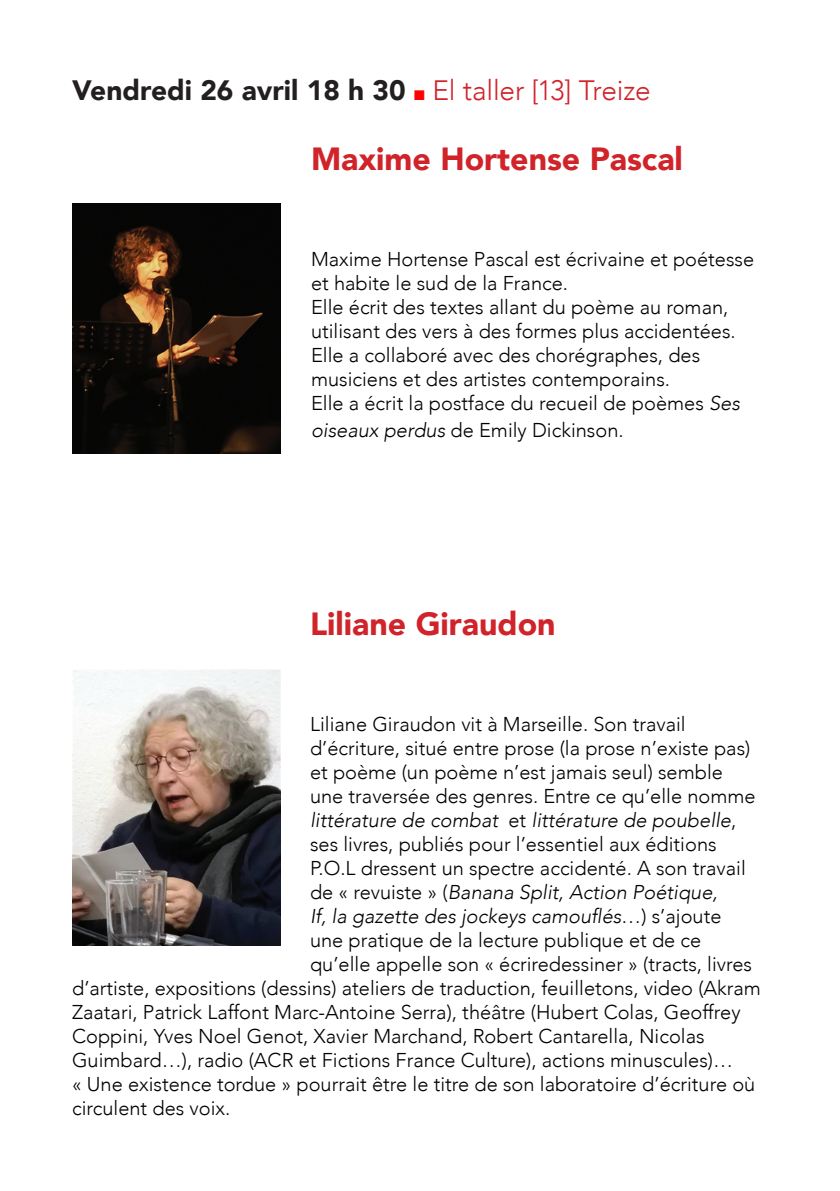
<style>
.page{position:relative;width:840px;height:1191px;background:#fff}
.page>*{position:absolute;margin:0;border:0;box-sizing:border-box;transform-origin:0 0}
.t1{font:900 32px "Avenir";color:#d1232a}
.t2{font:900 28px "Avenir";color:#231f20}
.t3{font:300 20px/24px "Avenir";color:#000}
.t4{font:italic 300 20px "Avenir";color:#000}
.s1{color:#f00}
.s2{font-weight:300;color:#d1232a}
.s3{font-style:italic}
.s4{font-style:normal}
</style>
<div class="page">
<img style="left:72px;top:204px;width:208px;height:249px">
<img style="left:72px;top:669px;width:208px;height:277px">
<p class="t2" style="left:72px;top:66px;width:580px">Vendredi 26 avril 18 h 30 <span class="s1">■</span> <span class="s2">El taller [13] Treize</span></p>
<p class="t1" style="left:311px;top:132px;width:373px">Maxime Hortense Pascal</p>
<p class="t3" style="left:311px;top:247px;width:444px">Maxime Hortense Pascal est écrivaine et poétesse et habite le sud de la France.</p>
<p class="t3" style="left:311px;top:295px;width:426px">Elle écrit des textes allant du poème au roman, utilisant des vers à des formes plus accidentées.</p>
<p class="t3" style="left:311px;top:343px;width:390px">Elle a collaboré avec des chorégraphes, des musiciens et des artistes contemporains.</p>
<p class="t3" style="left:311px;top:390px;width:430px;line-height:26.4px">Elle a écrit la postface du recueil de poèmes <span class="s3">Ses oiseaux perdus</span> de Emily Dickinson.</p>
<p class="t1" style="left:310px;top:596px;width:247px">Liliane Giraudon</p>
<p class="t3" style="left:310px;top:712px;width:377px">Liliane Giraudon vit à Marseille. Son travail</p>
<p class="t3" style="left:310px;top:736px;width:441px">d’écriture, situé entre prose (la prose n’existe pas)</p>
<p class="t3" style="left:310px;top:760px;width:414px">et poème (un poème n’est jamais seul) semble</p>
<p class="t3" style="left:310px;top:784px;width:447px">une traversée des genres. Entre ce qu’elle nomme</p>
<p class="t4" style="left:310px;top:808px;width:427px">littérature de combat <span class="s4">et</span> littérature de poubelle<span class="s4">,</span></p>
<p class="t3" style="left:310px;top:832px;width:408px">ses livres, publiés pour l’essentiel aux éditions</p>
<p class="t3" style="left:310px;top:856px;width:437px">P.O.L dressent un spectre accidenté. A son travail</p>
<p class="t4" style="left:310px;top:880px;width:409px"><span class="s4">de « revuiste » (</span>Banana Split, Action Poétique,</p>
<p class="t4" style="left:310px;top:904px;width:413px">If, la gazette des jockeys camouflés<span class="s4">…) s’ajoute</span></p>
<p class="t3" style="left:310px;top:928px;width:392px">une pratique de la lecture publique et de ce</p>
<p class="t3" style="left:310px;top:952px;width:443px">qu’elle appelle son « écriredessiner » (tracts, livres</p>
<p class="t3" style="left:72px;top:976px;width:690px">d’artiste, expositions (dessins) ateliers de traduction, feuilletons, video (Akram</p>
<p class="t3" style="left:72px;top:1000px;width:669px">Zaatari, Patrick Laffont Marc-Antoine Serra), théâtre (Hubert Colas, Geoffrey</p>
<p class="t3" style="left:72px;top:1024px;width:633px">Coppini, Yves Noel Genot, Xavier Marchand, Robert Cantarella, Nicolas</p>
<p class="t3" style="left:72px;top:1048px;width:662px">Guimbard…), radio (ACR et Fictions France Culture), actions minuscules)…</p>
<p class="t3" style="left:72px;top:1072px;width:684px">« Une existence tordue » pourrait être le titre de son laboratoire d’écriture où circulent des voix.</p>
</div>
